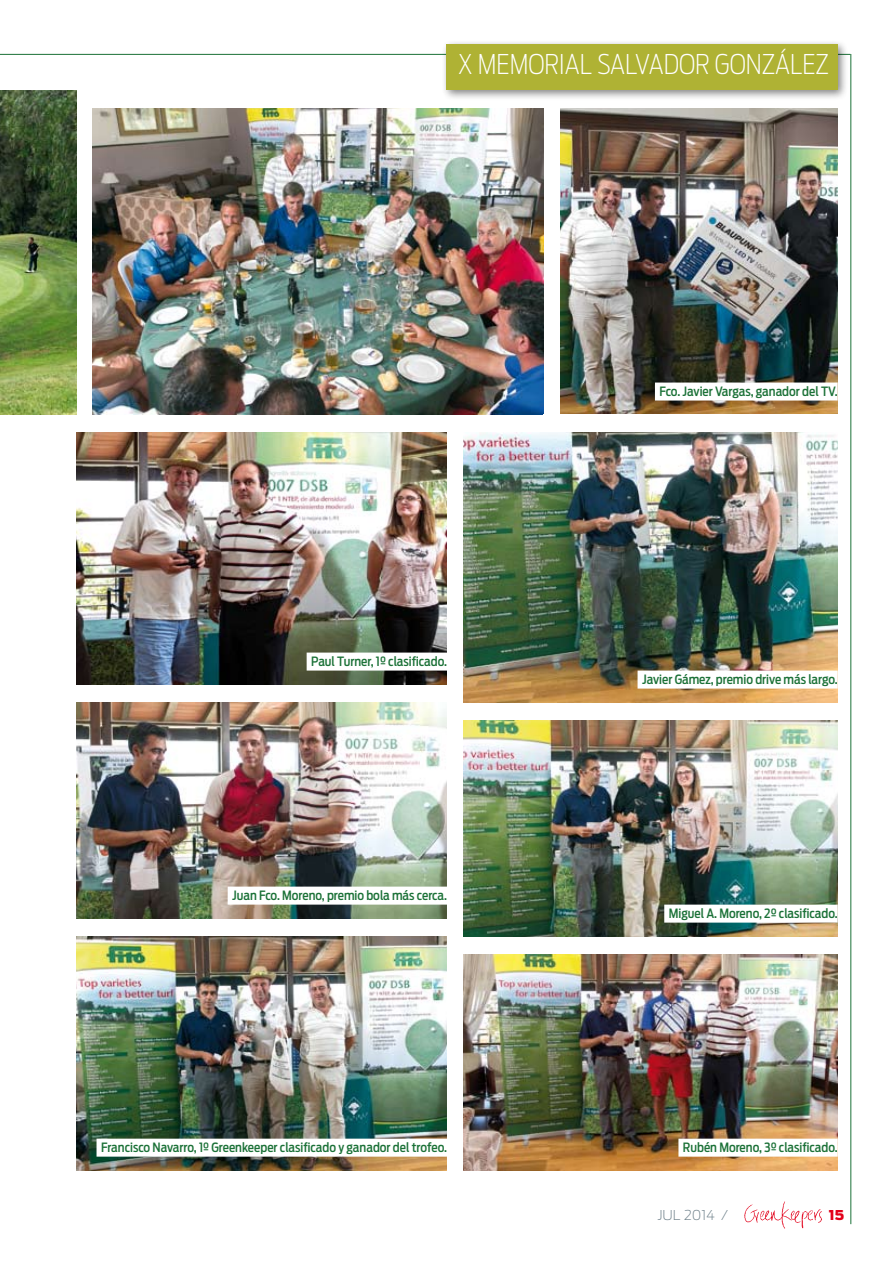
<style>
.page{position:relative;width:893px;height:1263px;background:#fff}
.page>*{position:absolute;margin:0;border:0;box-sizing:border-box;transform-origin:0 0}
.t1{font:200 27px "Antenna Cond";color:#fff}
.t2{font:200 13.5px "Antenna";color:#697c86}
.t3{font:900 13.5px "Antenna";color:#e2001a}
.t4{font:500 12.75px "Antenna Cond";color:#1b7137}
</style>
<div class="page">
<img style="left:744px;top:1201px;width:78px;height:28px">
<hr style="left:850px;top:54px;width:1px;height:1170px;background:#1b7137">
<hr style="left:0;top:54px;width:850px;height:1px;background:#1b7137">
<img style="left:0;top:90px;width:77px;height:324px">
<img style="left:92px;top:108px;width:451px;height:306px">
<img style="left:561px;top:108px;width:277px;height:306px">
<img style="left:77px;top:432px;width:369px;height:252px">
<img style="left:77px;top:702px;width:369px;height:216px">
<img style="left:77px;top:936px;width:369px;height:234px">
<img style="left:463px;top:954px;width:375px;height:216px">
<img style="left:463px;top:720px;width:375px;height:216px">
<img style="left:464px;top:432px;width:374px;height:270px">
<div style="left:655px;top:383px;width:183px;height:18px;background:#fff"></div>
<div style="left:638px;top:671px;width:200px;height:18px;background:#fff"></div>
<div style="left:664px;top:905px;width:174px;height:18px;background:#fff"></div>
<div style="left:678px;top:1139px;width:160px;height:18px;background:#fff"></div>
<div style="left:307px;top:653px;width:140px;height:18px;background:#fff"></div>
<div style="left:228px;top:887px;width:219px;height:18px;background:#fff"></div>
<div style="left:97px;top:1139px;width:350px;height:18px;background:#fff"></div>
<div style="left:441px;top:40px;width:437px;height:68px;background:#000;opacity:.5"></div>
<div style="left:446px;top:45px;width:392px;height:45px;background:#afb234"></div>
<h1 class="t1" style="left:458px;top:48px;width:37px">X MEM</h1>
<h1 class="t1" style="left:528px;top:48px;width:29px">ORIAL</h1>
<h1 class="t1" style="left:597px;top:48px;width:14px">SALVA</h1>
<h1 class="t1" style="left:664px;top:48px;width:167px">DOR GONZÁLEZ</h1>
<p class="t4" style="left:311px;top:654px;width:137px">Paul Turner, 1º clasificado.</p>
<p class="t4" style="left:232px;top:888px;width:216px">Juan Fco. Moreno, premio bola más cerca.</p>
<p class="t4" style="left:101px;top:1140px;width:348px">Francisco Navarro, 1º Greenkeeper clasificado y ganador del trofeo.</p>
<p class="t4" style="left:659px;top:384px;width:180px">Fco. Javier Vargas, ganador del TV.</p>
<p class="t4" style="left:642px;top:672px;width:197px">Javier Gámez, premio drive más largo.</p>
<p class="t4" style="left:669px;top:906px;width:171px">Miguel A. Moreno, 2º clasificado.</p>
<p class="t4" style="left:683px;top:1140px;width:156px">Rubén Moreno, 3º clasificado.</p>
<p class="t2" style="left:657px;top:1207px;width:72px">JUL 2014 /</p>
<p class="t3" style="left:829px;top:1207px;width:17px">15</p>
</div>
